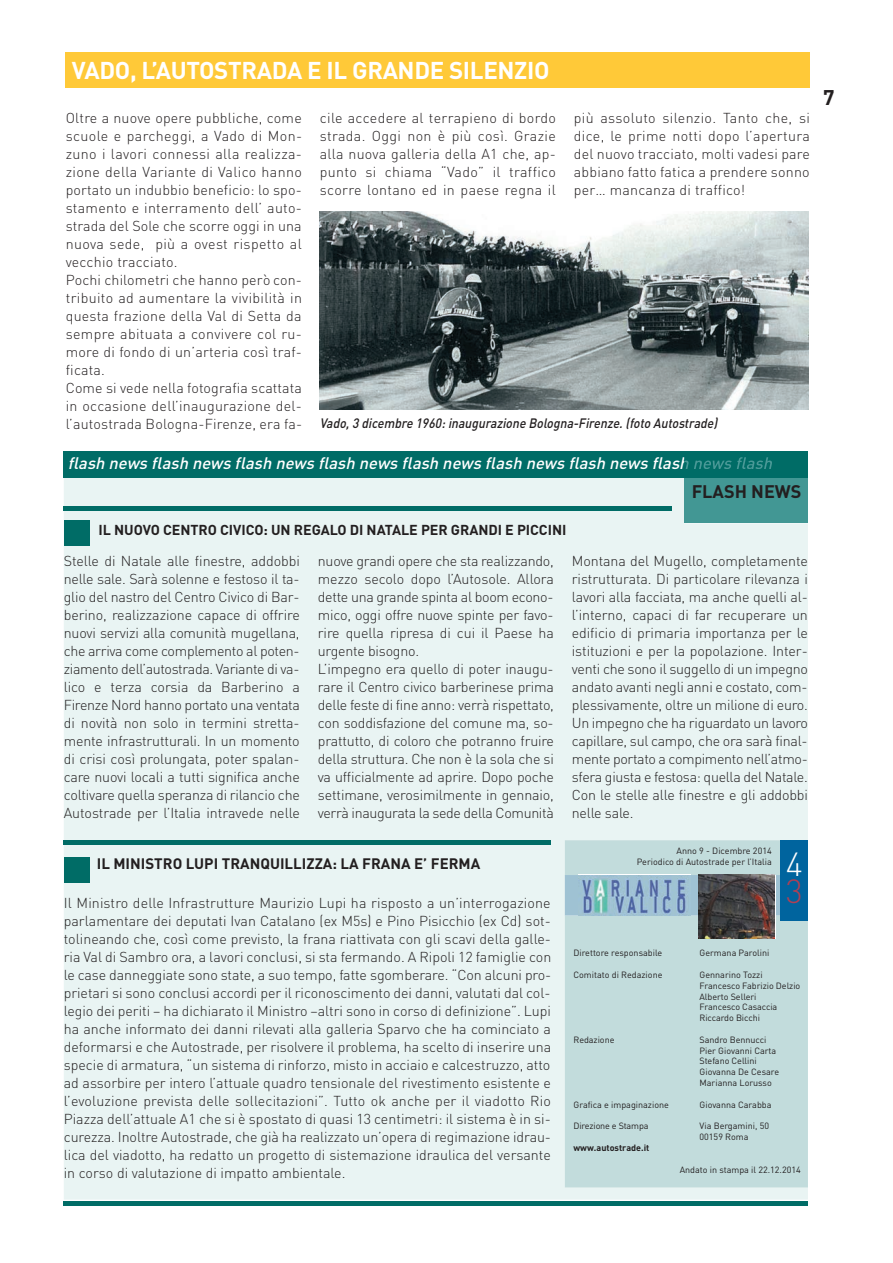
<style>
.page{position:relative;width:893px;height:1263px;background:#fff}
.page>*{position:absolute;margin:0;border:0;box-sizing:border-box;transform-origin:0 0}
.t1{font:300 33px "DIN";color:#fff}
.t2{font:300 33px "DIN";color:#af4054}
.t3{font:700 24px "DIN";letter-spacing:-.015em;color:#fff}
.t4{font:700 21px "DIN";color:#231f20}
.t5{font:700 18px "DIN";color:#231f20}
.t6{font:italic 500 16.5px "DIN";color:#fff}
.t7{font:700 15px "DIN";color:#231f20}
.t8{font:300 14.25px/18px "DIN";letter-spacing:-.005em;color:#231f20;text-align:justify}
.t9{font:300 14.25px/18px "DIN";letter-spacing:.015em;color:#231f20}
.t10{font:700 14.25px "DIN";letter-spacing:-.005em;color:#231f20}
.t11{font:italic 500 13.5px "DIN";color:#231f20;scale:.9 1}
.t12{font:9px/10.8px "DIN";color:#231f20}
.t13{font:700 9px "DIN";color:#231f20}
</style>
<div class="page">
<div style="left:64px;top:477px;width:744px;height:722px;background:#e9f4f3"></div>
<div style="left:64px;top:451px;width:744px;height:26px;background:#006c66"></div>
<div style="left:565px;top:840px;width:243px;height:347px;background:#c2dcdc"></div>
<svg style="left:565px;top:875px;width:215px;height:40px"></svg>
<img style="left:578px;top:875px;width:112px;height:40px">
<div style="left:781px;top:840px;width:27px;height:81px;background:#00649e"></div>
<div style="left:684px;top:477px;width:124px;height:46px;background:#429794"></div>
<svg style="left:684px;top:457px;width:88px;height:12px"></svg>
<img style="left:698px;top:875px;width:77px;height:63px">
<hr style="left:64px;top:1201px;width:744px;height:4px;background:#006c66">
<div style="left:64px;top:520px;width:25px;height:26px;background:#006c66"></div>
<div style="left:64px;top:857px;width:26px;height:25px;background:#006c66"></div>
<hr style="left:64px;top:840px;width:487px;height:4px;background:#006c66">
<div style="left:66px;top:52px;width:744px;height:36px;background:#ffc938"></div>
<img style="left:320px;top:211px;width:488px;height:198px">
<hr style="left:64px;top:507px;width:608px;height:4px;background:#006c66">
<h2 class="t3" style="left:72px;top:56px;width:479px">VADO, L’AUTOSTRADA E IL GRANDE SILENZIO</h2>
<p class="t9" style="left:66px;top:109px;width:238px">Oltre a nuove opere pubbliche, come scuole e parcheggi, a Vado di Mon&shy;zuno i lavori connessi alla realizza&shy;zione della Variante di Valico hanno portato un indubbio beneficio: lo spo&shy;stamento e interramento dell’ auto&shy;strada del Sole che scorre oggi in una nuova sede, più a ovest rispetto al vecchio tracciato.<br>Pochi chilometri che hanno però con&shy;tribuito ad aumentare la vivibilità in questa frazione della Val di Setta da sempre abituata a convivere col ru&shy;more di fondo di un’arteria così traf&shy;ficata.<br>Come si vede nella fotografia scattata in occasione dell’inaugurazione del&shy;l’autostrada Bologna-Firenze, era fa-</p>
<p class="t8" style="left:320px;top:109px;width:238px">cile accedere al terrapieno di bordo strada. Oggi non è più così. Grazie alla nuova galleria della A1 che, ap&shy;punto si chiama “Vado” il traffico scorre lontano ed in paese regna il</p>
<p class="t8" style="left:574px;top:109px;width:238px">più assoluto silenzio. Tanto che, si dice, le prime notti dopo l’apertura del nuovo tracciato, molti vadesi pare abbiano fatto fatica a prendere sonno per… mancanza di traffico!</p>
<p class="t11" style="left:320px;top:415px;width:446px">Vado,3 dicembre 1960:inaugurazione Bologna-Firenze.(foto Autostrade)</p>
<p class="t6" style="left:68px;top:454px;width:709px">flash news flash news flash news flash news flash news flash news flash news flash news flash</p>
<p class="t5" style="left:692px;top:481px;width:111px">FLASH NEWS</p>
<p class="t10" style="left:99px;top:522px;width:469px">IL NUOVO CENTRO CIVICO: UN REGALO DI NATALE PER GRANDI E PICCINI</p>
<p class="t8" style="left:64px;top:552px;width:238px">Stelle di Natale alle finestre, addobbi nelle sale. Sarà solenne e festoso il ta&shy;glio del nastro del Centro Civico di Bar&shy;berino, realizzazione capace di offrire nuovi servizi alla comunità mugellana, che arriva come complemento al poten&shy;ziamento dell’autostrada. Variante di va&shy;lico e terza corsia da Barberino a Firenze Nord hanno portato una ventata di novità non solo in termini stretta&shy;mente infrastrutturali. In un momento di crisi così prolungata, poter spalan&shy;care nuovi locali a tutti significa anche coltivare quella speranza di rilancio che Autostrade per l’Italia intravede nelle</p>
<p class="t8" style="left:318px;top:552px;width:238px;text-align:left">nuove grandi opere che sta realizzando, mezzo secolo dopo l’Autosole. Allora dette una grande spinta al boom econo&shy;mico, oggi offre nuove spinte per favo&shy;rire quella ripresa di cui il Paese ha urgente bisogno.<br>L’impegno era quello di poter inaugu&shy;rare il Centro civico barberinese prima delle feste di fine anno: verrà rispettato, con soddisfazione del comune ma, so&shy;prattutto, di coloro che potranno fruire della struttura. Che non è la sola che si va ufficialmente ad aprire. Dopo poche settimane, verosimilmente in gennaio, verrà inaugurata la sede della Comunità</p>
<p class="t8" style="left:572px;top:552px;width:238px">Montana del Mugello, completamente ristrutturata. Di particolare rilevanza i lavori alla facciata, ma anche quelli al&shy;l’interno, capaci di far recuperare un edificio di primaria importanza per le istituzioni e per la popolazione. Inter&shy;venti che sono il suggello di un impegno andato avanti negli anni e costato, com&shy;plessivamente, oltre un milione di euro.<br>Un impegno che ha riguardato un lavoro capillare, sul campo, che ora sarà final&shy;mente portato a compimento nell’atmo&shy;sfera giusta e festosa: quella del Natale.<br>Con le stelle alle finestre e gli addobbi nelle sale.</p>
<p class="t7" style="left:97px;top:855px;width:385px">IL MINISTRO LUPI TRANQUILLIZZA: LA FRANA E’ FERMA</p>
<p class="t8" style="left:64px;top:894px;width:489px">Il Ministro delle Infrastrutture Maurizio Lupi ha risposto a un’interrogazione parlamentare dei deputati Ivan Catalano (ex M5s) e Pino Pisicchio (ex Cd) sot&shy;tolineando che, così come previsto, la frana riattivata con gli scavi della galle&shy;ria Val di Sambro ora, a lavori conclusi, si sta fermando. A Ripoli 12 famiglie con le case danneggiate sono state, a suo tempo, fatte sgomberare. “Con alcuni pro&shy;prietari si sono conclusi accordi per il riconoscimento dei danni, valutati dal col&shy;legio dei periti – ha dichiarato il Ministro –altri sono in corso di definizione”. Lupi ha anche informato dei danni rilevati alla galleria Sparvo che ha cominciato a deformarsi e che Autostrade, per risolvere il problema, ha scelto di inserire una specie di armatura, “un sistema di rinforzo, misto in acciaio e calcestruzzo, atto ad assorbire per intero l’attuale quadro tensionale del rivestimento esistente e l’evoluzione prevista delle sollecitazioni”. Tutto ok anche per il viadotto Rio Piazza dell’attuale A1 che si è spostato di quasi 13 centimetri: il sistema è in si&shy;curezza. Inoltre Autostrade, che già ha realizzato un’opera di regimazione idrau&shy;lica del viadotto, ha redatto un progetto di sistemazione idraulica del versante in corso di valutazione di impatto ambientale.</p>
<p class="t12" style="left:637px;top:846px;width:137px;text-align:right">Anno 9 - Dicembre 2014<br>Periodico di Autostrade per l’Italia</p>
<h1 class="t1" style="left:786px;top:845px;width:18px">4</h1>
<h1 class="t2" style="left:786px;top:872px;width:18px">3</h1>
<p class="t12" style="left:573px;top:948px;width:90px">Direttore responsabile</p>
<p class="t12" style="left:699px;top:948px;width:71px">Germana Parolini</p>
<p class="t12" style="left:573px;top:969px;width:91px">Comitato di Redazione</p>
<p class="t12" style="left:699px;top:969px;width:102px">Gennarino Tozzi<br>Francesco Fabrizio Delzio<br>Alberto Selleri<br>Francesco Casaccia<br>Riccardo Bicchi</p>
<p class="t12" style="left:573px;top:1034px;width:42px">Redazione</p>
<p class="t12" style="left:699px;top:1034px;width:81px">Sandro Bennucci<br>Pier Giovanni Carta<br>Stefano Cellini<br>Giovanna De Cesare<br>Marianna Lorusso</p>
<p class="t12" style="left:573px;top:1099px;width:97px">Grafica e impaginazione</p>
<p class="t12" style="left:699px;top:1099px;width:74px">Giovanna Carabba</p>
<p class="t12" style="left:573px;top:1121px;width:77px">Direzione e Stampa</p>
<p class="t12" style="left:699px;top:1121px;width:71px">Via Bergamini, 50<br>00159 Roma</p>
<p class="t13" style="left:573px;top:1143px;width:77px">www.autostrade.it</p>
<p class="t12" style="left:680px;top:1164px;width:123px">Andato in stampa il 22.12.2014</p>
<h3 class="t4" style="left:823px;top:85px;width:13px">7</h3>
</div>
